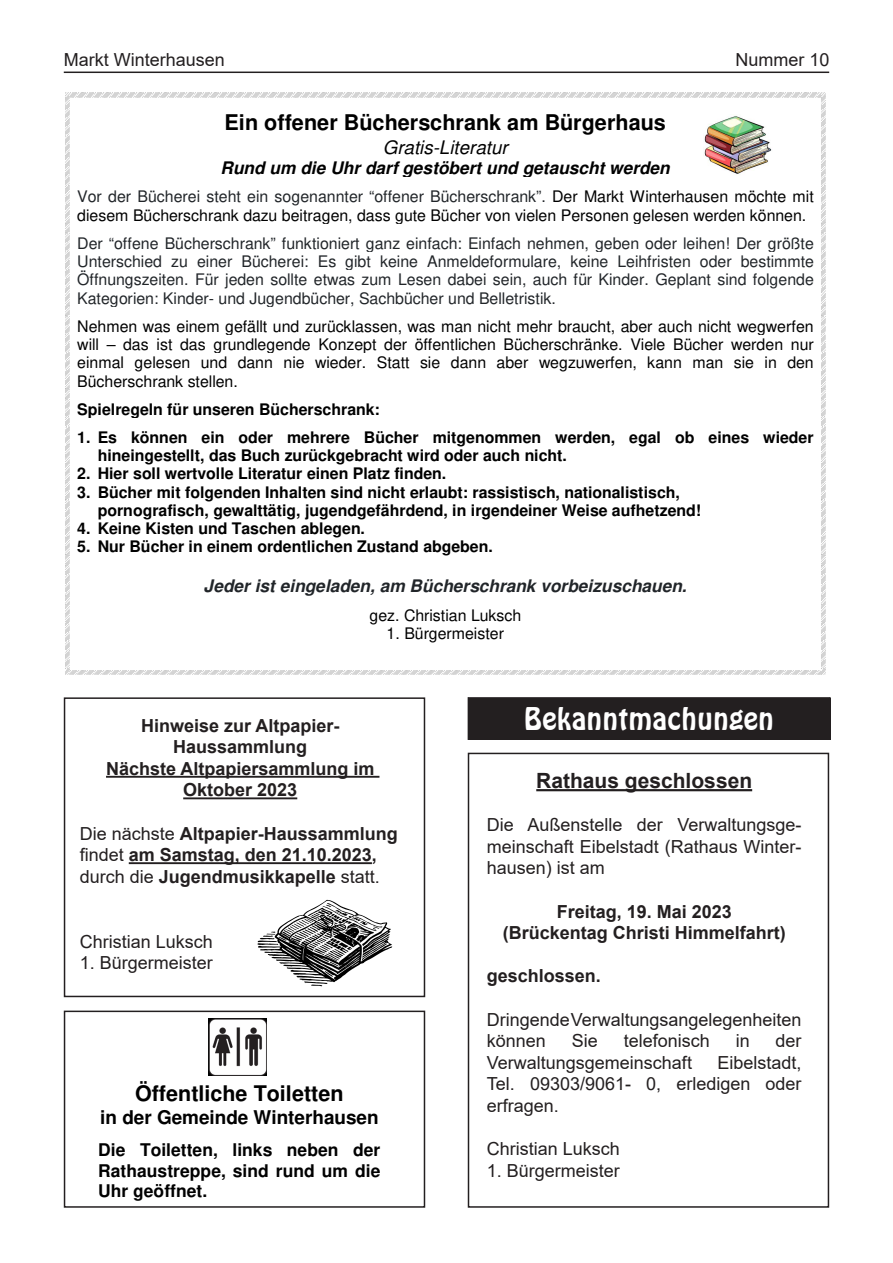
<style>
.page{position:relative;width:893px;height:1263px;background:#fff}
.page>*{position:absolute;margin:0;border:0;box-sizing:border-box;transform-origin:0 0}
.t1{font:30px "Hobo BT";color:#fff}
.t2{font:700 21.6px "Helvetica";color:#000}
.t3{font:700 21px "Arial";color:#231f20}
.t4{font:700 18.9px "Helvetica";color:#000}
.t5{font:italic 18.75px "Helvetica";color:#000}
.t6{font:18px/21.6px "Arial";color:#231f20;text-align:justify}
.t7{font:700 18px/21.6px "Arial";color:#231f20;text-align:center}
.t8{font:700 17.55px/20.1px "Helvetica";color:#000;text-align:justify}
.t9{font:italic 700 17.25px "Helvetica";color:#212529}
.t10{font:italic 700 17.25px "Helvetica";color:#000}
.t11{font:15.9px/18.3px "Helvetica";color:#000}
.t12{font:700 15.9px/18.3px "Helvetica";color:#000}
.t13{font:15.9px/18.3px "Helvetica";color:#212529;text-align:justify}
.s1{color:#212529}
.s2{font-weight:400}
</style>
<div class="page">
<hr style="left:64px;top:72px;width:765px;height:1px;background:#231f20">
<svg style="left:65px;top:93px;width:761px;height:582px"></svg>
<img style="left:703px;top:114px;width:70px;height:62px">
<img style="left:209px;top:1018px;width:57px;height:58px">
<div style="left:64px;top:1010px;width:361px;height:198px;border:2px solid #231f20"></div>
<hr style="left:106px;top:776px;width:273px;height:2px;background:#231f20">
<hr style="left:183px;top:797px;width:114px;height:2px;background:#231f20">
<hr style="left:129px;top:862px;width:243px;height:2px;background:#231f20">
<svg style="left:257px;top:900px;width:135px;height:86px"></svg>
<div style="left:64px;top:697px;width:361px;height:300px;border:2px solid #231f20"></div>
<hr style="left:536px;top:789px;width:216px;height:2px;background:#231f20">
<div style="left:468px;top:698px;width:362px;height:41px;background:#231f20"></div>
<div style="left:468px;top:697px;width:362px;height:43px;border:1px solid #231f20"></div>
<div style="left:468px;top:753px;width:361px;height:455px;border:2px solid #231f20"></div>
<p class="t6" style="left:64px;top:49px;width:163px">Markt Winterhausen</p>
<p class="t6" style="left:735px;top:49px;width:96px">Nummer 10</p>
<h2 class="t2" style="left:225px;top:113px;width:443px">Ein offener Bücherschrank am Bürgerhaus</h2>
<p class="t5" style="left:383px;top:136px;width:126px">Gratis-Literatur</p>
<p class="t10" style="left:221px;top:161px;width:451px">Rund um die Uhr darf gestöbert und getauscht werden</p>
<p class="t11" style="left:77px;top:188px;width:738px"><span class="s1">Vor der Bücherei steht ein sogenannter “offener Bücherschrank”.</span> Der Markt Winterhausen möchte mit diesem Bücherschrank dazu beitragen, dass gute Bücher von vielen Personen gelesen werden können.</p>
<p class="t13" style="left:77px;top:234px;width:738px">Der “offene Bücherschrank” funktioniert ganz einfach: Einfach nehmen, geben oder leihen! Der größte Unterschied zu einer Bücherei: Es gibt keine Anmeldeformulare, keine Leihfristen oder bestimmte Öffnungszeiten. Für jeden sollte etwas zum Lesen dabei sein, auch für Kinder. Geplant sind folgende Kategorien: Kinder- und Jugendbücher, Sachbücher und Belletristik.</p>
<p class="t11" style="left:77px;top:317px;width:738px;text-align:justify">Nehmen was einem gefällt und zurücklassen, was man nicht mehr braucht, aber auch nicht wegwerfen will – das ist das grundlegende Konzept der öffentlichen Bücherschränke. Viele Bücher werden nur einmal gelesen und dann nie wieder. Statt sie dann aber wegzuwerfen, kann man sie in den Bücherschrank stellen.</p>
<p class="t12" style="left:77px;top:401px;width:304px">Spielregeln für unseren Bücherschrank:</p>
<p class="t12" style="left:98px;top:429px;width:717px;text-indent:-20px">1. Es können ein oder mehrere Bücher mitgenommen werden, egal ob eines wieder hineingestellt, das Buch zurückgebracht wird oder auch nicht.</p>
<p class="t12" style="left:77px;top:466px;width:370px">2. Hier soll wertvolle Literatur einen Platz finden.</p>
<p class="t12" style="left:98px;top:484px;width:605px;text-indent:-20px">3. Bücher mit folgenden Inhalten sind nicht erlaubt: rassistisch, nationalistisch, pornografisch, gewalttätig, jugendgefährdend, in irgendeiner Weise aufhetzend!</p>
<p class="t12" style="left:77px;top:521px;width:289px">4. Keine Kisten und Taschen ablegen.</p>
<p class="t12" style="left:77px;top:539px;width:417px">5. Nur Bücher in einem ordentlichen Zustand abgeben.</p>
<p class="t9" style="left:204px;top:579px;width:485px">Jeder ist eingeladen, am Bücherschrank vorbeizuschauen.</p>
<p class="t11" style="left:369px;top:606px;width:153px">gez. Christian Luksch</p>
<p class="t11" style="left:386px;top:624px;width:119px">1. Bürgermeister</p>
<p class="t7" style="left:106px;top:715px;width:270px">Hinweise zur Altpapier-<br>Haussammlung<br>Nächste Altpapiersammlung im<br>Oktober 2023</p>
<p class="t7" style="left:80px;top:823px;width:320px;text-align:left"><span class="s2">Die nächste</span> Altpapier-Haussammlung <span class="s2">findet</span> am Samstag, den 21.10.2023, <span class="s2">durch die</span> Jugendmusikkapelle <span class="s2">statt.</span></p>
<p class="t6" style="left:80px;top:930px;width:135px">Christian Luksch</p>
<p class="t6" style="left:80px;top:952px;width:135px">1. Bürgermeister</p>
<h2 class="t2" style="left:135px;top:1081px;width:210px">Öffentliche Toiletten</h2>
<p class="t4" style="left:100px;top:1106px;width:280px">in der Gemeinde Winterhausen</p>
<p class="t8" style="left:98px;top:1140px;width:284px">Die Toiletten, links neben der Rathaustreppe, sind rund um die Uhr geöffnet.</p>
<h1 class="t1" style="left:524px;top:700px;width:252px">Bekanntmachungen</h1>
<h3 class="t3" style="left:536px;top:766px;width:217px">Rathaus geschlossen</h3>
<p class="t6" style="left:487px;top:814px;width:316px">Die Außenstelle der Verwaltungsge&shy;meinschaft Eibelstadt (Rathaus Winter&shy;hausen) ist am</p>
<p class="t7" style="left:503px;top:901px;width:285px">Freitag, 19. Mai 2023 (Brückentag Christi Himmelfahrt)</p>
<p class="t7" style="left:487px;top:965px;width:116px">geschlossen.</p>
<p class="t6" style="left:487px;top:1008px;width:316px">Dringende Verwaltungsangelegenheiten können</p>
<p class="t6" style="left:572px;top:1030px;width:28px">Sie</p>
<p class="t6" style="left:624px;top:1030px;width:88px">telefonisch</p>
<p class="t6" style="left:736px;top:1030px;width:16px">in</p>
<p class="t6" style="left:775px;top:1030px;width:28px">der</p>
<p class="t6" style="left:487px;top:1051px;width:207px">Verwaltungsgemeinschaft</p>
<p class="t6" style="left:487px;top:1051px;width:316px;text-indent:231px">Eibelstadt, Tel. 09303/9061- 0, erledigen oder erfragen.</p>
<p class="t6" style="left:487px;top:1138px;width:135px">Christian Luksch</p>
<p class="t6" style="left:487px;top:1159px;width:135px">1. Bürgermeister</p>
</div>
